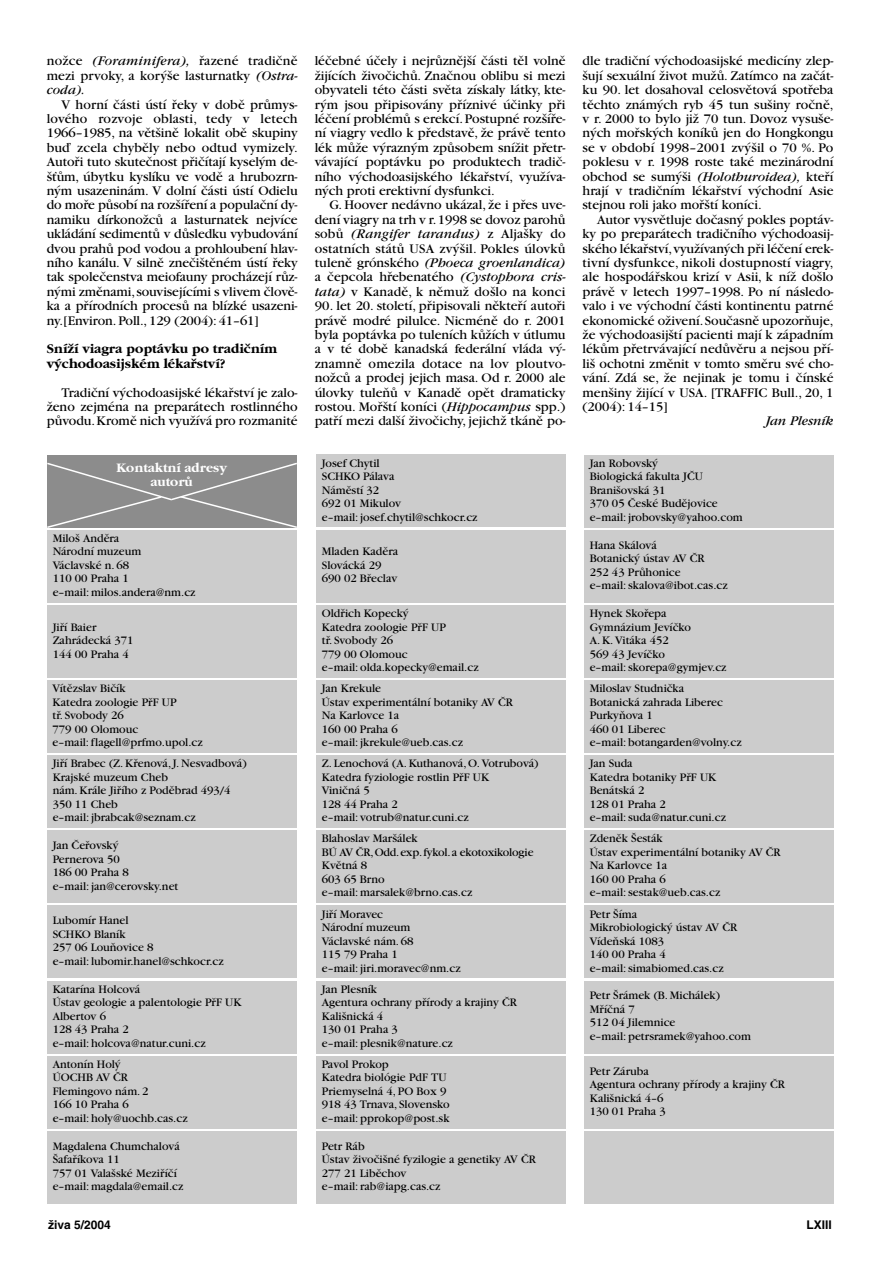
<style>
.page{position:relative;width:893px;height:1263px;background:#fff}
.page>*{position:absolute;margin:0;border:0;box-sizing:border-box;transform-origin:0 0}
.t1{font:13.8px/14.4px "Garamond CE";color:#000;text-align:justify}
.t2{font:700 13.8px/14.4px "Garamond CE";color:#000}
.t3{font:italic 13.8px "Garamond CE";letter-spacing:-.005em;color:#000}
.t4{font:700 13.5px/14.4px "Garamond CE";color:#fff;text-align:center}
.t5{font:12px/13.5px "Garamond CE";color:#000}
.t6{font:700 12px "Helvetica CE";color:#000}
.s1{font-style:italic}
</style>
<div class="page">
<div style="left:316px;top:1056px;width:250px;height:72px;background:#ccc"></div>
<div style="left:316px;top:680px;width:250px;height:73px;background:#ccc"></div>
<div style="left:47px;top:680px;width:249px;height:73px;background:#ccc"></div>
<div style="left:47px;top:755px;width:249px;height:73px;background:#ccc"></div>
<div style="left:47px;top:906px;width:249px;height:72px;background:#ccc"></div>
<div style="left:47px;top:831px;width:249px;height:72px;background:#ccc"></div>
<div style="left:47px;top:1131px;width:249px;height:72px;background:#ccc"></div>
<div style="left:316px;top:1131px;width:250px;height:72px;background:#ccc"></div>
<div style="left:584px;top:1131px;width:249px;height:72px;background:#ccc"></div>
<div style="left:316px;top:831px;width:250px;height:72px;background:#ccc"></div>
<div style="left:584px;top:831px;width:249px;height:72px;background:#ccc"></div>
<div style="left:47px;top:981px;width:249px;height:72px;background:#ccc"></div>
<div style="left:47px;top:1056px;width:249px;height:72px;background:#ccc"></div>
<div style="left:316px;top:605px;width:250px;height:72px;background:#ccc"></div>
<div style="left:316px;top:455px;width:250px;height:72px;background:#ccc"></div>
<div style="left:316px;top:906px;width:250px;height:72px;background:#ccc"></div>
<div style="left:316px;top:755px;width:250px;height:73px;background:#ccc"></div>
<div style="left:316px;top:981px;width:250px;height:72px;background:#ccc"></div>
<div style="left:584px;top:530px;width:249px;height:72px;background:#ccc"></div>
<div style="left:584px;top:755px;width:249px;height:73px;background:#ccc"></div>
<div style="left:47px;top:530px;width:249px;height:72px;background:#ccc"></div>
<div style="left:316px;top:530px;width:250px;height:72px;background:#ccc"></div>
<div style="left:47px;top:605px;width:249px;height:72px;background:#ccc"></div>
<div style="left:584px;top:455px;width:249px;height:72px;background:#ccc"></div>
<div style="left:584px;top:906px;width:249px;height:72px;background:#ccc"></div>
<div style="left:584px;top:680px;width:249px;height:73px;background:#ccc"></div>
<div style="left:584px;top:981px;width:249px;height:72px;background:#ccc"></div>
<div style="left:47px;top:455px;width:250px;height:72px;background:#8c8c8c"></div>
<svg style="left:47px;top:462px;width:250px;height:66px"></svg>
<div style="left:584px;top:605px;width:249px;height:72px;background:#ccc"></div>
<div style="left:584px;top:1056px;width:249px;height:72px;background:#ccc"></div>
<p class="t1" style="left:47px;top:55px;width:253px">nožce <span class="s1">(Foraminifera),</span> řazené tradičně mezi prvoky, a korýše lasturnatky <span class="s1">(Ostra&shy;coda).</span></p>
<p class="t1" style="left:47px;top:98px;width:252px;text-indent:15px">V horní části ústí řeky v době průmys&shy;lového rozvoje oblasti, tedy v letech 1966–1985, na většině lokalit obě skupiny buď zcela chyběly nebo odtud vymizely.<br>Autoři tuto skutečnost přičítají kyselým de&shy;šťům, úbytku kyslíku ve vodě a hrubozrn&shy;ným usazeninám. V dolní části ústí Odielu do moře působí na rozšíření a populační dy&shy;namiku dírkonožců a lasturnatek nejvíce ukládání sedimentů v důsledku vybudování dvou prahů pod vodou a prohloubení hlav&shy;ního kanálu. V silně znečištěném ústí řeky tak společenstva meiofauny procházejí růz&shy;nými změnami,souvisejícími s vlivem člově&shy;ka a přírodních procesů na blízké usazeni&shy;ny.[Environ.Poll., 129 (2004): 41–61]</p>
<p class="t2" style="left:47px;top:343px;width:232px">Sníží viagra poptávku po tradičním východoasijském lékařství?</p>
<p class="t1" style="left:47px;top:386px;width:252px;text-indent:15px">Tradiční východoasijské lékařství je zalo&shy;ženo zejména na preparátech rostlinného původu.Kromě nich využívá pro rozmanité</p>
<p class="t4" style="left:116px;top:461px;width:112px">Kontaktní adresy autorů</p>
<p class="t5" style="left:53px;top:532px;width:144px">Miloš Anděra<br>Národní muzeum<br>Václavské n. 68<br>110 00 Praha 1<br>e–mail: milos.andera@nm.cz</p>
<p class="t5" style="left:53px;top:621px;width:82px">Jiří Baier<br>Zahrádecká 371<br>144 00 Praha 4</p>
<p class="t5" style="left:53px;top:683px;width:152px">Vítězslav Bičík<br>Katedra zoologie PřF UP<br>tř. Svobody 26<br>779 00 Olomouc e–mail:flagell@prfmo.upol.cz</p>
<p class="t5" style="left:53px;top:758px;width:195px">Jiří Brabec (Z.Křenová,J. Nesvadbová)<br>Krajské muzeum Cheb<br>nám.Krále Jiřího z Poděbrad 493/4<br>350 11 Cheb<br>e–mail: jbrabcak@seznam.cz</p>
<p class="t5" style="left:53px;top:840px;width:127px">Jan Čeřovský<br>Pernerova 50<br>186 00 Praha 8<br>e–mail: jan@cerovsky.net</p>
<p class="t5" style="left:53px;top:915px;width:173px">Lubomír Hanel<br>SCHKO Blaník<br>257 06 Louňovice 8<br>e–mail: lubomir.hanel@schkocr.cz</p>
<p class="t5" style="left:53px;top:983px;width:190px">Katarína Holcová<br>Ústav geologie a palentologie PřF UK<br>Albertov 6<br>128 43 Praha 2<br>e–mail: holcova@natur.cuni.cz</p>
<p class="t5" style="left:53px;top:1058px;width:137px">Antonín Holý<br>ÚOCHB AV ČR<br>Flemingovo nám. 2<br>166 10 Praha 6<br>e–mail: holy@uochb.cas.cz</p>
<p class="t1" style="left:315px;top:55px;width:252px">léčebné účely i nejrůznější části těl volně žijících živočichů. Značnou oblibu si mezi obyvateli této části světa získaly látky, kte&shy;rým jsou připisovány příznivé účinky při léčení problémů s erekcí.Postupné rozšíře&shy;ní viagry vedlo k představě, že právě tento lék může výrazným způsobem snížit přetr&shy;vávající poptávku po produktech tradič&shy;ního východoasijského lékařství, využíva&shy;ných proti erektivní dysfunkci.</p>
<p class="t1" style="left:315px;top:199px;width:253px;text-indent:15px">G. Hoover nedávno ukázal, že i přes uve&shy;dení viagry na trh v r.1998 se dovoz parohů sobů <span class="s1">(Rangifer tarandus)</span> z Aljašky do ostatních států USA zvýšil. Pokles úlovků tuleně grónského <span class="s1">(Phoeca groenlandica) </span>a čepcola hřebenatého <span class="s1">(Cystophora cris&shy;tata)</span> v Kanadě, k němuž došlo na konci</p>
<p class="t1" style="left:315px;top:300px;width:252px">90. let 20. století, připisovali někteří autoři právě modré pilulce. Nicméně do r. 2001 byla poptávka po tuleních kůžích v útlumu a v té době kanadská federální vláda vý&shy;znamně omezila dotace na lov ploutvo&shy;nožců a prodej jejich masa. Od r. 2000 ale úlovky tuleňů v Kanadě opět dramaticky rostou. Mořští koníci (<span class="s1">Hippocampus</span> spp.) patří mezi další živočichy, jejichž tkáně po-</p>
<p class="t5" style="left:322px;top:457px;width:157px">Josef Chytil<br>SCHKO Pálava<br>Náměstí 32<br>692 01 Mikulov<br>e–mail: josef.chytil@schkocr.cz</p>
<p class="t5" style="left:322px;top:546px;width:78px">Mladen Kaděra<br>Slovácká 29<br>690 02 Břeclav</p>
<p class="t5" style="left:322px;top:608px;width:158px">Oldřich Kopecký<br>Katedra zoologie PřF UP<br>tř. Svobody 26<br>779 00 Olomouc<br>e–mail: olda.kopecky@email.cz</p>
<p class="t5" style="left:322px;top:683px;width:193px">Jan Krekule<br>Ústav experimentální botaniky AV ČR<br>Na Karlovce 1a<br>160 00 Praha 6<br>e–mail: jkrekule@ueb.cas.cz</p>
<p class="t5" style="left:322px;top:758px;width:218px">Z. Lenochová (A.Kuthanová,O.Votrubová)<br>Katedra fyziologie rostlin PřF UK<br>Viničná 5<br>128 44 Praha 2<br>e–mail: votrub@natur.cuni.cz</p>
<p class="t1" style="left:583px;top:55px;width:252px">dle tradiční východoasijské medicíny zlep&shy;šují sexuální život mužů. Zatímco na začát&shy;ku 90. let dosahoval celosvětová spotřeba těchto známých ryb 45 tun sušiny ročně, v r. 2000 to bylo již 70 tun. Dovoz vysuše&shy;ných mořských koníků jen do Hongkongu se v období 1998–2001 zvýšil o 70 %. Po poklesu v r. 1998 roste také mezinárodní obchod se sumýši <span class="s1">(Holothuroidea),</span> kteří hrají v tradičním lékařství východní Asie stejnou roli jako mořští koníci.</p>
<p class="t1" style="left:583px;top:214px;width:252px;text-indent:15px">Autor vysvětluje dočasný pokles poptáv&shy;ky po preparátech tradičního východoasij&shy;ského lékařství,využívaných při léčení erek&shy;tivní dysfunkce, nikoli dostupností viagry, ale hospodářskou krizí v Asii, k níž došlo právě v letech 1997–1998. Po ní následo&shy;valo i ve východní části kontinentu patrné ekonomické oživení.Současně upozorňuje, že východoasijští pacienti mají k západním lékům přetrvávající nedůvěru a nejsou pří&shy;liš ochotni změnit v tomto směru své cho&shy;vání. Zdá se, že nejinak je tomu i čínské menšiny žijící v USA. [TRAFFIC Bull., 20, 1 (2004): 14–15]</p>
<p class="t3" style="left:766px;top:416px;width:69px">Jan Plesník</p>
<p class="t5" style="left:590px;top:457px;width:155px">Jan Robovský<br>Biologická fakulta JČU<br>Branišovská 31<br>370 05 České Budějovice e–mail: jrobovsky@yahoo.com</p>
<p class="t5" style="left:590px;top:539px;width:139px">Hana Skálová<br>Botanický ústav AV ČR<br>252 43 Průhonice e–mail:skalova@ibot.cas.cz</p>
<p class="t5" style="left:590px;top:608px;width:138px">Hynek Skořepa<br>Gymnázium Jevíčko<br>A.K.Vitáka 452<br>569 43 Jevíčko e–mail:skorepa@gymjev.cz</p>
<p class="t5" style="left:590px;top:683px;width:153px">Miloslav Studnička<br>Botanická zahrada Liberec<br>Purkyňova 1<br>460 01 Liberec<br>e–mail: botangarden@volny.cz</p>
<p class="t5" style="left:590px;top:758px;width:138px">Jan Suda<br>Katedra botaniky PřF UK<br>Benátská 2<br>128 01 Praha 2 e–mail:suda@natur.cuni.cz</p>
<p class="t5" style="left:322px;top:833px;width:213px">Blahoslav Maršálek<br>BÚ AV ČR,Odd.exp.fykol.a ekotoxikologie<br>Květná 8<br>603 65 Brno<br>e–mail: marsalek@brno.cas.cz</p>
<p class="t5" style="left:590px;top:833px;width:193px">Zdeněk Šesták<br>Ústav experimentální botaniky AV ČR<br>Na Karlovce 1a<br>160 00 Praha 6 e–mail:sestak@ueb.cas.cz</p>
<p class="t5" style="left:322px;top:908px;width:140px">Jiří Moravec<br>Národní muzeum<br>Václavské nám. 68<br>115 79 Praha 1<br>e–mail: jiri.moravec@nm.cz</p>
<p class="t5" style="left:322px;top:983px;width:197px">Jan Plesník<br>Agentura ochrany přírody a krajiny ČR<br>Kališnická 4<br>130 01 Praha 3 e–mail:plesnik@nature.cz</p>
<p class="t5" style="left:322px;top:1058px;width:129px">Pavol Prokop<br>Katedra biológie PdF TU<br>Priemyselná 4, PO Box 9<br>918 43 Trnava, Slovensko e–mail:pprokop@post.sk</p>
<p class="t5" style="left:590px;top:908px;width:149px">Petr Šíma<br>Mikrobiologický ústav AV ČR<br>Vídeňská 1083<br>140 00 Praha 4 e–mail:simabiomed.cas.cz</p>
<p class="t5" style="left:590px;top:990px;width:163px">Petr Šrámek (B. Michálek)<br>Mříčná 7<br>512 04 Jilemnice e–mail:petrsramek@yahoo.com</p>
<p class="t5" style="left:590px;top:1065px;width:197px">Petr Záruba<br>Agentura ochrany přírody a krajiny ČR<br>Kališnická 4–6<br>130 01 Praha 3</p>
<p class="t5" style="left:53px;top:1140px;width:132px">Magdalena Chumchalová<br>Šafaříkova 11<br>757 01 Valašské Meziříčí e–mail: magdala@email.cz</p>
<p class="t5" style="left:322px;top:1140px;width:216px">Petr Ráb<br>Ústav živočišné fyzilogie a genetiky AV ČR<br>277 21 Liběchov<br>e–mail:rab@iapg.cas.cz</p>
<p class="t6" style="left:48px;top:1220px;width:64px">živa 5/2004</p>
<p class="t6" style="left:807px;top:1220px;width:27px">LXIII</p>
</div>
